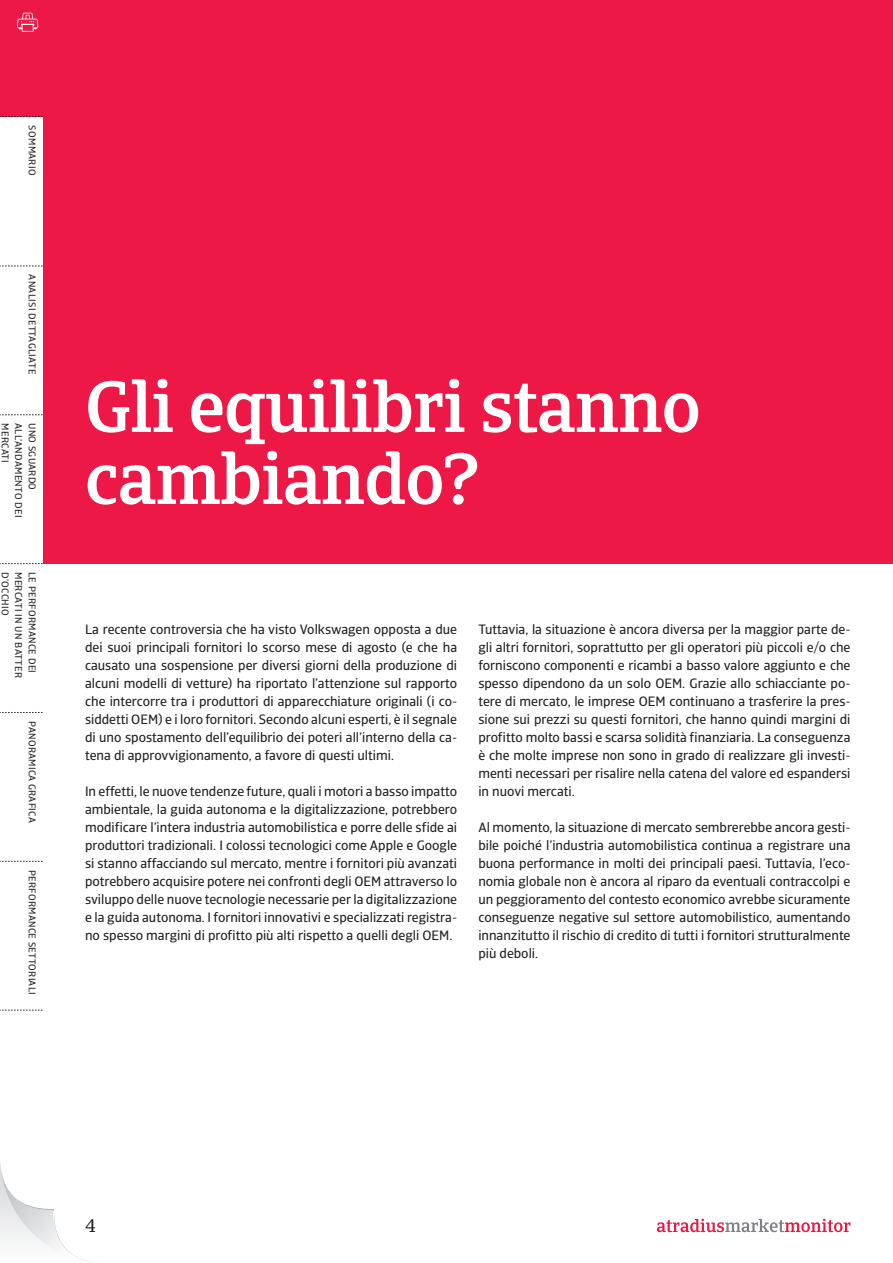
<style>
.page{position:relative;width:893px;height:1263px;background:#fff}
.page>*{position:absolute;margin:0;border:0;box-sizing:border-box;transform-origin:0 0}
.t1{font:500 72px/72px "Catalana";letter-spacing:-.01em;color:#fff}
.t2{font:18px "Catalana";color:#231f20}
.t3{font:13.5px/18px "Catalana Sans";color:#231f20;text-align:justify}
.t4{font:9.75px "Catalana Sans";letter-spacing:.03em;color:#231f20}
</style>
<div class="page">
<svg style="left:0;top:1162px;width:92px;height:100px"></svg>
<div style="left:0;top:0;width:893px;height:43px;background:#ed1845"></div>
<svg style="left:17px;top:13px;width:21px;height:19px"></svg>
<svg style="left:657px;top:1219px;width:193px;height:13px"></svg>
<div style="left:0;top:36px;width:893px;height:527px;background:#ed1845"></div>
<div style="left:0;top:117px;width:43px;height:149px;background:#fff"></div>
<div style="left:0;top:266px;width:43px;height:149px;background:#fff"></div>
<div style="left:0;top:415px;width:43px;height:148px;background:#fff"></div>
<svg style="left:0;top:116px;width:43px;height:1px"></svg>
<svg style="left:0;top:266px;width:43px;height:1px"></svg>
<svg style="left:0;top:414px;width:43px;height:1px"></svg>
<svg style="left:0;top:563px;width:43px;height:1px"></svg>
<svg style="left:0;top:712px;width:43px;height:1px"></svg>
<svg style="left:0;top:861px;width:43px;height:1px"></svg>
<svg style="left:0;top:1010px;width:43px;height:1px"></svg>
<p class="t4" style="left:38px;top:125px;width:51px;rotate:90deg">SOMMARIO</p>
<p class="t4" style="left:38px;top:274px;width:101px;rotate:90deg">ANALISI DETTAGLIATE</p>
<p class="t4" style="left:11px;top:423px;width:41px;rotate:90deg">MERCATI</p>
<p class="t4" style="left:25px;top:423px;width:96px;rotate:90deg">ALL’ANDAMENTO DEI</p>
<p class="t4" style="left:38px;top:423px;width:68px;rotate:90deg">UNO SGUARDO</p>
<p class="t4" style="left:11px;top:572px;width:45px;rotate:90deg">D’OCCHIO</p>
<p class="t4" style="left:25px;top:572px;width:107px;rotate:90deg">MERCATI IN UN BATTER</p>
<p class="t4" style="left:38px;top:572px;width:103px;rotate:90deg">LE PERFORMANCE DEI</p>
<p class="t4" style="left:38px;top:721px;width:104px;rotate:90deg">PANORAMICA GRAFICA</p>
<p class="t4" style="left:38px;top:870px;width:127px;rotate:90deg">PERFORMANCE SETTORIALI</p>
<h1 class="t1" style="left:85px;top:372px;width:617px">Gli equilibri stanno cambiando?</h1>
<p class="t3" style="left:85px;top:621px;width:374px">La recente controversia che ha visto Volkswagen opposta a due dei suoi principali fornitori lo scorso mese di agosto (e che ha causato una sospensione per diversi giorni della produzione di alcuni modelli di vetture) ha riportato l’attenzione sul rapporto che intercorre tra i produttori di apparecchiature originali (i co&shy;siddetti OEM) e i loro fornitori. Secondo alcuni esperti, è il segnale di uno spostamento dell’equilibrio dei poteri all’interno della ca&shy;tena di approvvigionamento, a favore di questi ultimi.</p>
<p class="t3" style="left:85px;top:783px;width:374px">In effetti, le nuove tendenze future, quali i motori a basso impatto ambientale, la guida autonoma e la digitalizzazione, potrebbero modificare l’intera industria automobilistica e porre delle sfide ai produttori tradizionali. I colossi tecnologici come Apple e Google si stanno affacciando sul mercato, mentre i fornitori più avanzati potrebbero acquisire potere nei confronti degli OEM attraverso lo sviluppo delle nuove tecnologie necessarie per la digitalizzazione e la guida autonoma. I fornitori innovativi e specializzati registra&shy;no spesso margini di profitto più alti rispetto a quelli degli OEM.</p>
<p class="t3" style="left:478px;top:620px;width:374px">Tuttavia, la situazione è ancora diversa per la maggior parte de&shy;gli altri fornitori, soprattutto per gli operatori più piccoli e/o che forniscono componenti e ricambi a basso valore aggiunto e che spesso dipendono da un solo OEM. Grazie allo schiacciante po&shy;tere di mercato, le imprese OEM continuano a trasferire la pres&shy;sione sui prezzi su questi fornitori, che hanno quindi margini di profitto molto bassi e scarsa solidità finanziaria. La conseguenza è che molte imprese non sono in grado di realizzare gli investi&shy;menti necessari per risalire nella catena del valore ed espandersi in nuovi mercati.</p>
<p class="t3" style="left:478px;top:818px;width:374px">Al momento, la situazione di mercato sembrerebbe ancora gesti&shy;bile poiché l’industria automobilistica continua a registrare una buona performance in molti dei principali paesi. Tuttavia, l’eco&shy;nomia globale non è ancora al riparo da eventuali contraccolpi e un peggioramento del contesto economico avrebbe sicuramente conseguenze negative sul settore automobilistico, aumentando innanzitutto il rischio di credito di tutti i fornitori strutturalmente più deboli.</p>
<h2 class="t2" style="left:85px;top:1215px;width:12px">4</h2>
</div>
